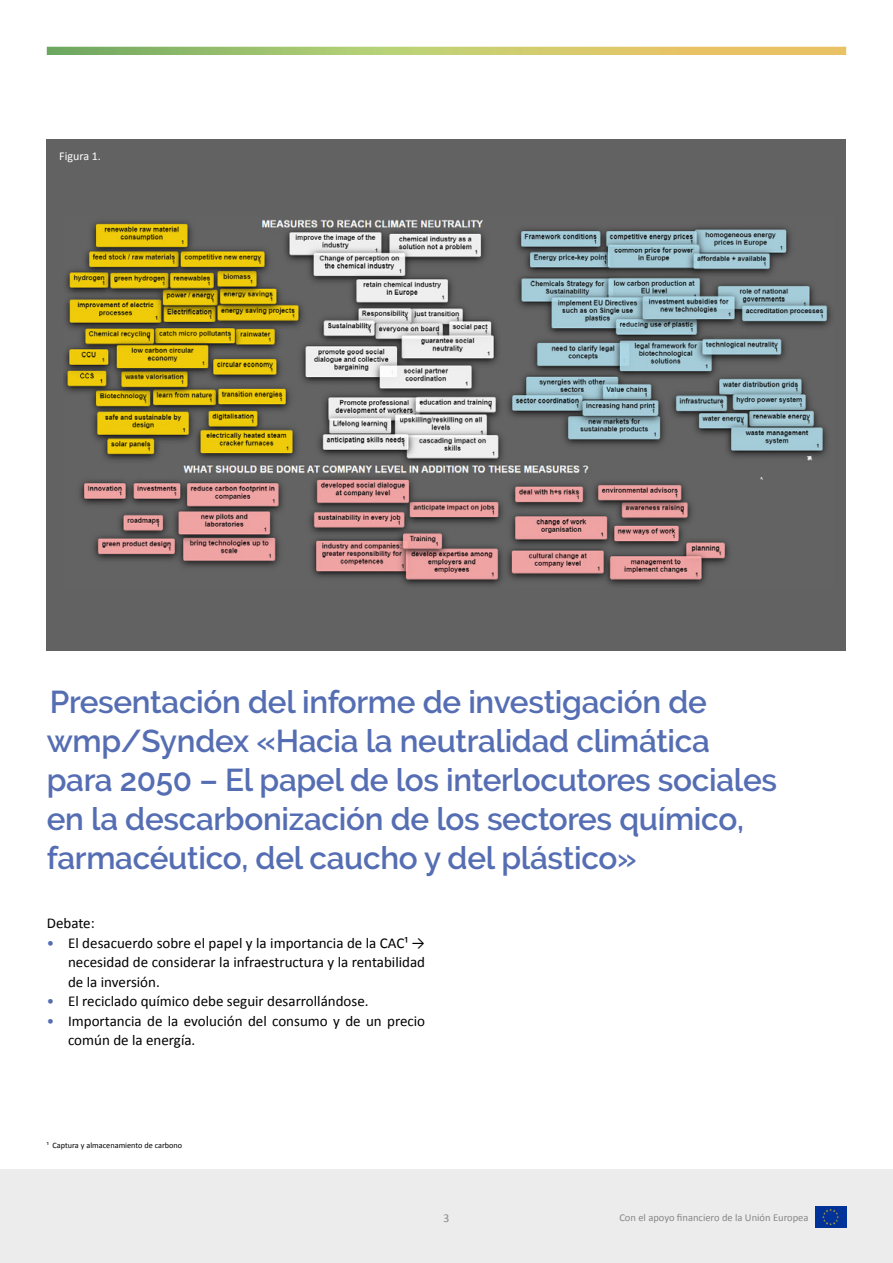
<style>
.page{position:relative;width:893px;height:1263px;background:#fff}
.page>*{position:absolute;margin:0;border:0;box-sizing:border-box;transform-origin:0 0}
.t1{font:600 31.5px/39px "Raleway";letter-spacing:-.01em;color:#556eb3}
.t2{font:15px/19.5px "Calibri";color:#000}
.t3{font:15px/19.5px "Calibri";color:#556eb3}
.t4{font:12px "Calibri";color:#fff}
.t5{font:12px "Calibri";color:#878787}
.t6{font:10.5px "Calibri";color:#878787}
.t7{font:8.25px "Calibri";color:#000}
</style>
<div class="page">
<div style="left:0;top:1170px;width:893px;height:93px;background:#edeced"></div>
<img style="left:815px;top:1206px;width:31px;height:21px">
<svg style="left:47px;top:47px;width:799px;height:8px;background:#bbc36b"></svg>
<div style="left:47px;top:139px;width:799px;height:512px;background:#636263"></div>
<img style="left:63px;top:219px;width:769px;height:367px">
<p class="t4" style="left:59px;top:149px;width:43px">Figura 1.</p>
<h1 class="t1" style="left:47px;top:683px;width:732px">Presentación del informe de investigación de wmp/Syndex «Hacia la neutralidad climática para 2050 – El papel de los interlocutores sociales en la descarbonización de los sectores químico, farmacéutico, del caucho y del plástico»</h1>
<p class="t2" style="left:47px;top:913px;width:49px">Debate:</p>
<p class="t3" style="left:47px;top:932px;width:9px">•</p>
<p class="t2" style="left:68px;top:932px;width:359px">El desacuerdo sobre el papel y la importancia de la CAC¹ → necesidad de considerar la infraestructura y la rentabilidad de la inversión.<br>El reciclado químico debe seguir desarrollándose.<br>Importancia de la evolución del consumo y de un precio común de la energía.</p>
<p class="t3" style="left:47px;top:991px;width:9px">• •</p>
<p class="t7" style="left:47px;top:1140px;width:137px">¹ Captura y almacenamiento de carbono</p>
<p class="t5" style="left:444px;top:1210px;width:7px">3</p>
<p class="t6" style="left:619px;top:1211px;width:191px">Con el apoyo financiero de la Unión Europea</p>
</div>
